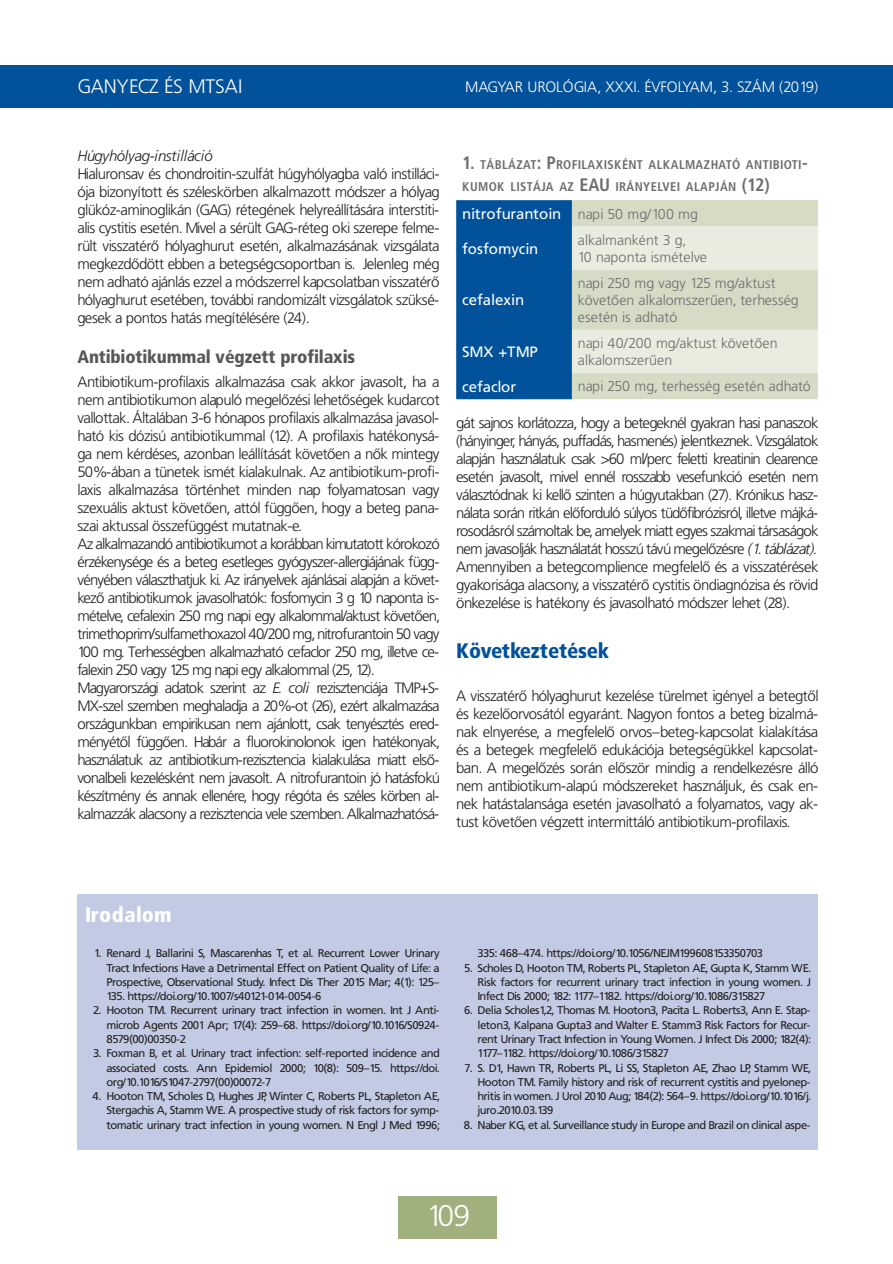
<style>
.page{position:relative;width:893px;height:1264px;background:#fff}
.page>*{position:absolute;margin:0;border:0;box-sizing:border-box;transform-origin:0 0}
.t1{font:30px "Frutiger Lt PFL";color:#fff}
.t2{font:21px "Frutiger Blk Cn PFL";color:#01519b}
.t3{font:21px "Frutiger Blk Cn PFL";letter-spacing:.03em;color:#fff}
.t4{font:19.5px "Frutiger Lt PFL";letter-spacing:.04em;color:#fff}
.t5{font:18px "Frutiger Blk Cn PFL";color:#57585a}
.t6{font:15px/18px "Frutiger Lt PFL";letter-spacing:-.02em;color:#231f20;text-align:justify}
.t7{font:15px "Frutiger PFL";letter-spacing:.04em;color:#fff}
.t8{font:15px "Frutiger Lt PFL";letter-spacing:.04em;color:#fff}
.t9{font:italic 15px "Frutiger Lt PFL";color:#231f20}
.t10{font:14.25px/17.1px "Frutiger Lt PFL";letter-spacing:.04em;color:#6c6d70}
.t11{font:700 12.6px/21.6px "Frutiger Cn PFL";letter-spacing:.055em;color:#6c6d70}
.t12{font:11.25px/14.2px "Frutiger PFL";color:#231f20;text-align:justify}
.s1{font-style:italic}
.s2{font-size:18px}
.s3{font-family:"Frutiger Lt PFL";font-size:14.25px;color:#6c6d70}
</style>
<div class="page">
<div style="left:0;top:65px;width:892px;height:42px;background:#01519b"></div>
<div style="left:398px;top:1196px;width:99px;height:42px;background:#a1b17e"></div>
<svg style="left:456px;top:200px;width:361px;height:199px;background:#97b3bf"></svg>
<div style="left:78px;top:894px;width:739px;height:255px;background:#c3cbe4"></div>
<h3 class="t4" style="left:77px;top:76px;width:165px">GANYECZ ÉS MTSAI</h3>
<p class="t8" style="left:465px;top:78px;width:354px">MAGYAR UROLÓGIA, XXXI. ÉVFOLYAM, 3. SZÁM (2019)</p>
<p class="t9" style="left:77px;top:147px;width:136px">Húgyhólyag-instilláció</p>
<p class="t6" style="left:77px;top:165px;width:363px">Hialuronsav és chondroitin-szulfát húgyhólyagba való instilláci&shy;ója bizonyított és széleskörben alkalmazott módszer a hólyag glükóz-aminoglikán (GAG) rétegének helyreállítására interstiti&shy;alis cystitis esetén. Mivel a sérült GAG-réteg oki szerepe felme&shy;rült visszatérő hólyaghurut esetén, alkalmazásának vizsgálata megkezdődött ebben a betegségcsoportban is. Jelenleg még nem adható ajánlás ezzel a módszerrel kapcsolatban visszatérő hólyaghurut esetében, további randomizált vizsgálatok szüksé&shy;gesek a pontos hatás megítélésére (24).</p>
<p class="t5" style="left:77px;top:346px;width:279px">Antibiotikummal végzett profilaxis</p>
<p class="t6" style="left:77px;top:373px;width:363px;text-align:left">Antibiotikum-profilaxis alkalmazása csak akkor javasolt, ha a nem antibiotikumon alapuló megelőzési lehetőségek kudarcot vallottak. Általában 3-6 hónapos profilaxis alkalmazása javasol&shy;ható kis dózisú antibiotikummal (12). A profilaxis hatékonysá&shy;ga nem kérdéses, azonban leállítását követően a nők mintegy 50%-ában a tünetek ismét kialakulnak. Az antibiotikum-profi&shy;laxis alkalmazása történhet minden nap folyamatosan vagy szexuális aktust követően, attól függően, hogy a beteg pana&shy;szai aktussal összefüggést mutatnak-e.<br>Az alkalmazandó antibiotikumot a korábban kimutatott kórokozó érzékenysége és a beteg esetleges gyógyszer-allergiájának függ&shy;vényében választhatjuk ki. Az irányelvek ajánlásai alapján a követ&shy;kező antibiotikumok javasolhatók: fosfomycin 3 g 10 naponta is&shy;mételve, cefalexin 250 mg napi egy alkalommal/aktust követően, trimethoprim/sulfamethoxazol 40/200 mg, nitrofurantoin 50 vagy 100 mg. Terhességben alkalmazható cefaclor 250 mg, illetve ce&shy;falexin 250 vagy 125 mg napi egy alkalommal (25, 12).<br>Magyarországi adatok szerint az <span class="s1">E. coli</span> rezisztenciája TMP+S-MX-szel szemben meghaladja a 20%-ot (26), ezért alkalmazása országunkban empirikusan nem ajánlott, csak tenyésztés ered&shy;ményétől függően. Habár a fluorokinolonok igen hatékonyak, használatuk az antibiotikum-rezisztencia kialakulása miatt első&shy;vonalbeli kezelésként nem javasolt. A nitrofurantoin jó hatásfokú készítmény és annak ellenére, hogy régóta és széles körben al&shy;kalmazzák alacsony a rezisztencia vele szemben. Alkalmazhatósá-</p>
<p class="t11" style="left:462px;top:154px;width:347px"><span class="s2">1.</span> TÁBLÁZAT<span class="s2">: P</span>ROFILAXISKÉNT ALKALMAZHATÓ ANTIBIOTI<span class="s2">-<br></span>KUMOK LISTÁJA AZ <span class="s2">EAU</span></p>
<p class="t11" style="left:615px;top:176px;width:155px">IRÁNYELVEI ALAPJÁN <span class="s2">(12)</span></p>
<p class="t7" style="left:462px;top:205px;width:237px">nitrofurantoin <span class="s3">napi 50 mg/100 mg</span></p>
<p class="t7" style="left:462px;top:240px;width:77px">fosfomycin</p>
<p class="t10" style="left:578px;top:232px;width:130px">alkalmanként 3 g,<br>10 naponta ismételve</p>
<p class="t7" style="left:462px;top:291px;width:63px">cefalexin</p>
<p class="t10" style="left:578px;top:274px;width:222px">napi 250 mg vagy 125 mg/aktust követően alkalomszerűen, terhesség esetén is adható</p>
<p class="t7" style="left:462px;top:343px;width:76px">SMX +TMP</p>
<p class="t10" style="left:578px;top:335px;width:200px">napi 40/200 mg/aktust követően alkalomszerűen</p>
<p class="t7" style="left:462px;top:377px;width:55px">cefaclor</p>
<p class="t10" style="left:578px;top:378px;width:234px">napi 250 mg, terhesség esetén adható</p>
<p class="t6" style="left:456px;top:413px;width:363px">gát sajnos korlátozza, hogy a betegeknél gyakran hasi panaszok (hányinger, hányás, puffadás, hasmenés) jelentkeznek. Vizsgálatok alapján használatuk csak &gt;60 ml/perc feletti kreatinin clearence esetén javasolt, mivel ennél rosszabb vesefunkció esetén nem választódnak ki kellő szinten a húgyutakban (27). Krónikus hasz&shy;nálata során ritkán előforduló súlyos tüdőfibrózisról, illetve májká&shy;rosodásról számoltak be, amelyek miatt egyes szakmai társaságok nem javasolják használatát hosszú távú megelőzésre <span class="s1">(1. táblázat).<br></span>Amennyiben a betegcomplience megfelelő és a visszatérések gyakorisága alacsony, a visszatérő cystitis öndiagnózisa és rövid önkezelése is hatékony és javasolható módszer lehet (28).</p>
<h2 class="t2" style="left:456px;top:638px;width:154px">Következtetések</h2>
<p class="t6" style="left:456px;top:686px;width:363px">A visszatérő hólyaghurut kezelése türelmet igényel a betegtől és kezelőorvosától egyaránt. Nagyon fontos a beteg bizalmá&shy;nak elnyerése, a megfelelő orvos–beteg-kapcsolat kialakítása és a betegek megfelelő edukációja betegségükkel kapcsolat&shy;ban. A megelőzés során először mindig a rendelkezésre álló nem antibiotikum-alapú módszereket használjuk, és csak en&shy;nek hatástalansága esetén javasolható a folyamatos, vagy ak&shy;tust követően végzett intermittáló antibiotikum-profilaxis.</p>
<h2 class="t3" style="left:85px;top:902px;width:88px">Irodalom</h2>
<p class="t12" style="left:106px;top:946px;width:334px;text-indent:-12px">1. Renard J, Ballarini S, Mascarenhas T, et al. Recurrent Lower Urinary Tract Infections Have a Detrimental Effect on Patient Quality of Life: a Prospective, Observational Study. Infect Dis Ther 2015 Mar; 4(1): 125– 135. https://doi.org/10.1007/s40121-014-0054-6</p>
<p class="t12" style="left:106px;top:1003px;width:334px;text-indent:-13px">2. Hooton TM. Recurrent urinary tract infection in women. Int J Anti&shy;microb Agents 2001 Apr; 17(4): 259–68. https://doi.org/10.1016/S0924- 8579(00)00350-2</p>
<p class="t12" style="left:106px;top:1046px;width:334px;text-indent:-13px">3. Foxman B, et al. Urinary tract infection: self-reported incidence and associated costs. Ann Epidemiol 2000; 10(8): 509–15. https://doi. org/10.1016/S1047-2797(00)00072-7</p>
<p class="t12" style="left:106px;top:1088px;width:334px;text-indent:-14px">4. Hooton TM, Scholes D, Hughes JP, Winter C, Roberts PL, Stapleton AE, Stergachis A, Stamm WE. A prospective study of risk factors for symp&shy;tomatic urinary tract infection in young women. N Engl J Med 1996;</p>
<p class="t12" style="left:477px;top:946px;width:286px">335: 468–474. https://doi.org/10.1056/NEJM199608153350703</p>
<p class="t12" style="left:477px;top:960px;width:334px;text-indent:-13px">5. Scholes D, Hooton TM, Roberts PL, Stapleton AE, Gupta K, Stamm WE.<br>Risk factors for recurrent urinary tract infection in young women. J Infect Dis 2000; 182: 1177–1182. https://doi.org/10.1086/315827</p>
<p class="t12" style="left:477px;top:1003px;width:334px;text-indent:-14px">6. Delia Scholes1,2, Thomas M. Hooton3, Pacita L. Roberts3, Ann E. Stap&shy;leton3, Kalpana Gupta3 and Walter E. Stamm3 Risk Factors for Recur&shy;rent Urinary Tract Infection in Young Women. J Infect Dis 2000; 182(4):<br>1177–1182. https://doi.org/10.1086/315827</p>
<p class="t12" style="left:477px;top:1060px;width:334px;text-indent:-13px">7. S. D1, Hawn TR, Roberts PL, Li SS, Stapleton AE, Zhao LP, Stamm WE, Hooton TM. Family history and risk of recurrent cystitis and pyelonep&shy;hritis in women. J Urol 2010 Aug; 184(2): 564–9. https://doi.org/10.1016/j. juro.2010.03.139</p>
<p class="t12" style="left:464px;top:1117px;width:348px">8. Naber KG, et al. Surveillance study in Europe and Brazil on clinical aspe-</p>
<h1 class="t1" style="left:426px;top:1198px;width:44px">109</h1>
</div>
